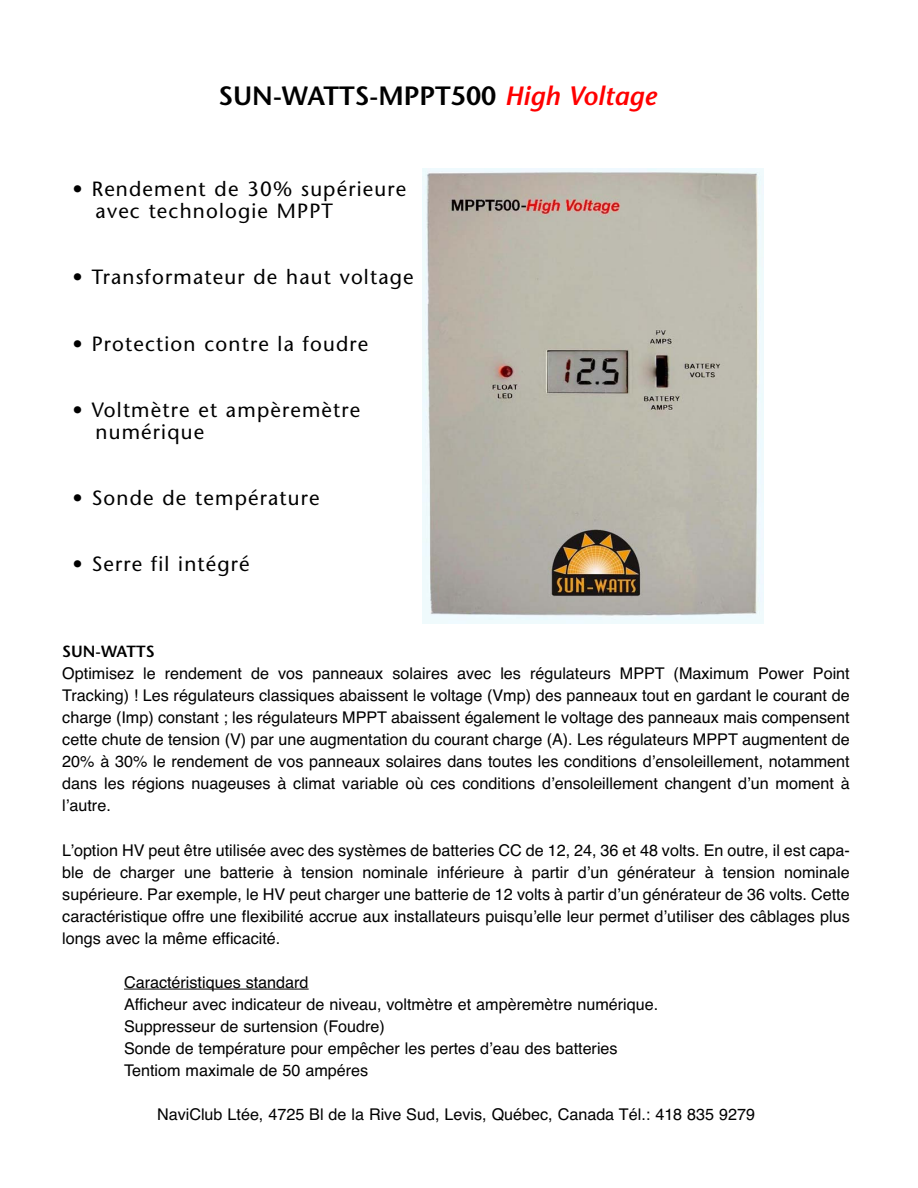
<style>
.page{position:relative;width:918px;height:1188px;background:#fff}
.page>*{position:absolute;margin:0;border:0;box-sizing:border-box;transform-origin:0 0}
.t1{font:600 26.4px "Stone Sans";color:#000}
.t2{font:20.55px/22px "Stone Sans";letter-spacing:.055em;color:#000}
.t3{font:16.2px/22px "Helvetica";color:#000;text-align:justify}
.t4{font:600 16.2px "Stone Sans";color:#000}
.s1{font-style:italic;color:#f00}
</style>
<div class="page">
<img style="left:422px;top:169px;width:342px;height:455px">
<hr style="left:124px;top:989px;width:185px;height:1px;background:#000">
<h1 class="t1" style="left:218px;top:85px;width:439px">SUN-WATTS-MPPT500 <span class="s1">High Voltage</span></h1>
<p class="t2" style="left:96px;top:180px;width:312px;text-indent:-23px">• Rendement de 30% supérieure avec technologie MPPT</p>
<p class="t2" style="left:73px;top:268px;width:343px">• Transformateur de haut voltage</p>
<p class="t2" style="left:73px;top:335px;width:297px">• Protection contre la foudre</p>
<p class="t2" style="left:96px;top:401px;width:266px;text-indent:-23px">• Voltmètre et ampèremètre numérique</p>
<p class="t2" style="left:73px;top:489px;width:248px">• Sonde de température</p>
<p class="t2" style="left:73px;top:555px;width:179px">• Serre fil intégré</p>
<p class="t4" style="left:62px;top:645px;width:94px">SUN-WATTS</p>
<p class="t3" style="left:62px;top:664px;width:789px">Optimisez le rendement de vos panneaux solaires avec les régulateurs MPPT (Maximum Power Point Tracking) ! Les régulateurs classiques abaissent le voltage (Vmp) des panneaux tout en gardant le courant de charge (Imp) constant ; les régulateurs MPPT abaissent également le voltage des panneaux mais compensent cette chute de tension (V) par une augmentation du courant charge (A). Les régulateurs MPPT augmentent de 20% à 30% le rendement de vos panneaux solaires dans toutes les conditions d’ensoleillement, notamment dans les régions nuageuses à climat variable où ces conditions d’ensoleillement changent d’un moment à l’autre.</p>
<p class="t3" style="left:62px;top:840px;width:789px">L’option HV peut être utilisée avec des systèmes de batteries CC de 12, 24, 36 et 48 volts. En outre, il est capa&shy;ble de charger une batterie à tension nominale inférieure à partir d’un générateur à tension nominale supérieure. Par exemple, le HV peut charger une batterie de 12 volts à partir d’un générateur de 36 volts. Cette caractéristique offre une flexibilité accrue aux installateurs puisqu’elle leur permet d’utiliser des câblages plus longs avec la même efficacité.</p>
<p class="t3" style="left:124px;top:973px;width:536px;text-align:left">Caractéristiques standard<br>Afficheur avec indicateur de niveau, voltmètre et ampèremètre numérique.<br>Suppresseur de surtension (Foudre)<br>Sonde de température pour empêcher les pertes d’eau des batteries Tentiom maximale de 50 ampéres</p>
<p class="t3" style="left:157px;top:1105px;width:600px">NaviClub Ltée, 4725 Bl de la Rive Sud, Levis, Québec, Canada Tél.: 418 835 9279</p>
</div>
